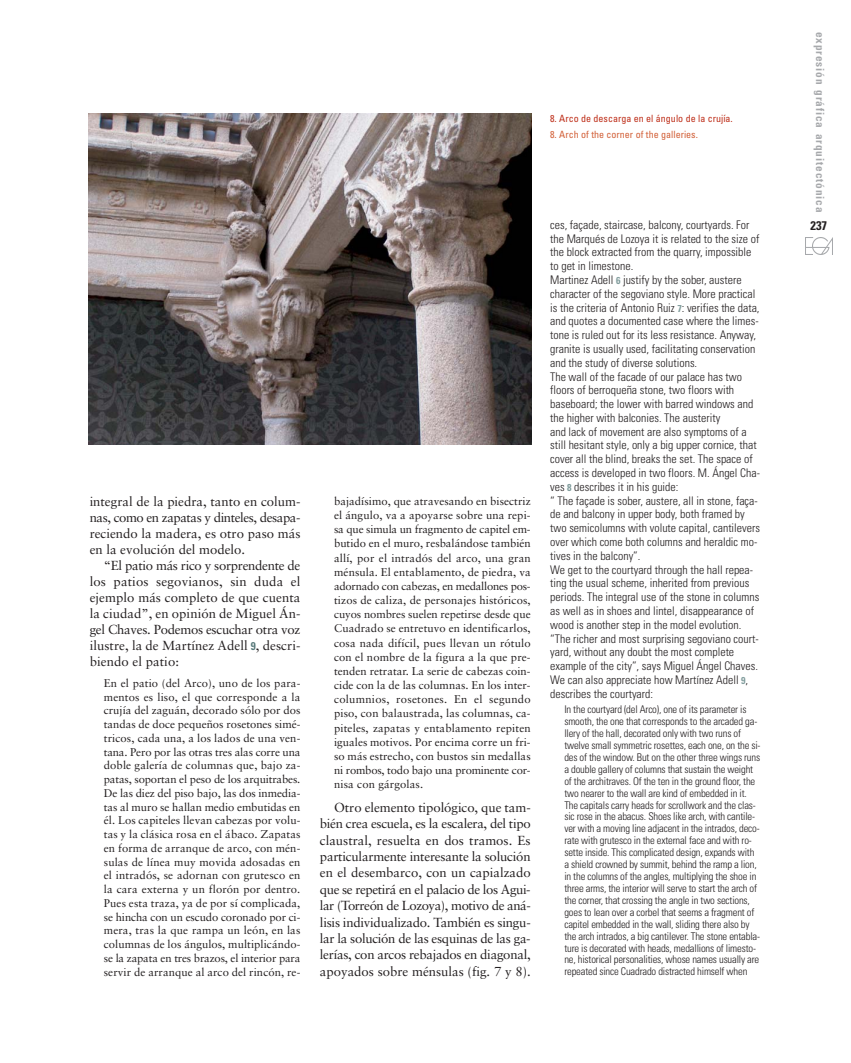
<style>
.page{position:relative;width:851px;height:1063px;background:#fff}
.page>*{position:absolute;margin:0;border:0;box-sizing:border-box;transform-origin:0 0}
.t1{font:13.12px/16.4px "Sabon";color:#231f20;text-align:justify}
.t2{font:700 condensed 12.5px "Univers";color:#231f20}
.t3{font:300 condensed 11.88px/13.8px "Univers";color:#231f20}
.t4{font:11.25px/13.8px "Sabon";letter-spacing:-.005em;color:#231f20;text-align:justify}
.t5{font:700 condensed 11.25px "Univers";letter-spacing:.08em;color:#a7a9ac}
.t6{font:300 condensed 10.62px/11.9px "Univers";letter-spacing:-.015em;color:#231f20}
.t7{font:condensed 10px "Univers";color:#be2f1a}
.t8{font:condensed 10px "Univers";color:#d26038}
.s1{font-family:"Univers";font-weight:700;font-stretch:condensed;font-size:11.25px;color:#597a7b}
.s2{font-weight:700;font-size:10px;color:#819d9d}
</style>
<div class="page">
<img style="left:805px;top:237px;width:27px;height:18px">
<img style="left:89px;top:114px;width:443px;height:330px">
<p class="t7" style="left:550px;top:115px;width:184px">8. Arco de descarga en el ángulo de la crujía.</p>
<p class="t8" style="left:550px;top:131px;width:149px">8. Arch of the corner of the galleries.</p>
<p class="t1" style="left:90px;top:495px;width:212px;line-height:16px">integral de la piedra, tanto en colum&shy;nas, como en zapatas y dinteles, desapa&shy;reciendo la madera, es otro paso más en la evolución del modelo.</p>
<p class="t1" style="left:90px;top:559px;width:212px;line-height:16px;text-indent:14px">“El patio más rico y sorprendente de los patios segovianos, sin duda el ejemplo más completo de que cuenta la ciudad”, en opinión de Miguel Án&shy;gel Chaves. Podemos escuchar otra voz ilustre, la de Martínez Adell <span class="s1">9</span>, descri&shy;biendo el patio:</p>
<p class="t4" style="left:104px;top:677px;width:198px">En el patio (del Arco), uno de los para&shy;mentos es liso, el que corresponde a la crujía del zaguán, decorado sólo por dos tandas de doce pequeños rosetones simé&shy;tricos, cada una, a los lados de una ven&shy;tana. Pero por las otras tres alas corre una doble galería de columnas que, bajo za&shy;patas, soportan el peso de los arquitrabes.<br>De las diez del piso bajo, las dos inmedia&shy;tas al muro se hallan medio embutidas en él. Los capiteles llevan cabezas por volu&shy;tas y la clásica rosa en el ábaco. Zapatas en forma de arranque de arco, con mén&shy;sulas de línea muy movida adosadas en el intradós, se adornan con grutesco en la cara externa y un florón por dentro.<br>Pues esta traza, ya de por sí complicada, se hincha con un escudo coronado por ci&shy;mera, tras la que rampa un león, en las columnas de los ángulos, multiplicándo&shy;se la zapata en tres brazos, el interior para servir de arranque al arco del rincón, re-</p>
<p class="t4" style="left:334px;top:495px;width:198px;line-height:14.1px">bajadísimo, que atravesando en bisectriz el ángulo, va a apoyarse sobre una repi&shy;sa que simula un fragmento de capitel em&shy;butido en el muro, resbalándose también allí, por el intradós del arco, una gran ménsula. El entablamento, de piedra, va adornado con cabezas, en medallones pos&shy;tizos de caliza, de personajes históricos, cuyos nombres suelen repetirse desde que Cuadrado se entretuvo en identificarlos, cosa nada difícil, pues llevan un rótulo con el nombre de la figura a la que pre&shy;tenden retratar. La serie de cabezas coin&shy;cide con la de las columnas. En los inter&shy;columnios, rosetones. En el segundo piso, con balaustrada, las columnas, ca&shy;piteles, zapatas y entablamento repiten iguales motivos. Por encima corre un fri&shy;so más estrecho, con bustos sin medallas ni rombos, todo bajo una prominente cor&shy;nisa con gárgolas.</p>
<p class="t1" style="left:320px;top:800px;width:212px;text-indent:14px">Otro elemento tipológico, que tam&shy;bién crea escuela, es la escalera, del tipo claustral, resuelta en dos tramos. Es particularmente interesante la solución en el desembarco, con un capialzado que se repetirá en el palacio de los Agui&shy;lar (Torreón de Lozoya), motivo de aná&shy;lisis individualizado. También es singu&shy;lar la solución de las esquinas de las ga&shy;lerías, con arcos rebajados en diagonal, apoyados sobre ménsulas (fig. 7 y 8).</p>
<p class="t3" style="left:550px;top:219px;width:211px">ces, façade, staircase, balcony, courtyards. For the Marqués de Lozoya it is related to the size of the block extracted from the quarry, impossible to get in limestone.<br>Martinez Adell <span class="s2">6</span> justify by the sober, austere character of the segoviano style. More practical is the criteria of Antonio Ruiz <span class="s2">7</span>: verifies the data, and quotes a documented case where the limes&shy;tone is ruled out for its less resistance. Anyway, granite is usually used, facilitating conservation and the study of diverse solutions.<br>The wall of the facade of our palace has two floors of berroqueña stone, two floors with baseboard; the lower with barred windows and the higher with balconies. The austerity<br>and lack of movement are also symptoms of a still hesitant style, only a big upper cornice, that cover all the blind, breaks the set. The space of access is developed in two floors. M. Ángel Cha&shy;ves <span class="s2">8</span> describes it in his guide:<br>“ The façade is sober, austere, all in stone, faça&shy;de and balcony in upper body, both framed by two semicolumns with volute capital, cantilevers over which come both columns and heraldic mo&shy;tives in the balcony”.<br>We get to the courtyard through the hall repea&shy;ting the usual scheme, inherited from previous periods. The integral use of the stone in columns as well as in shoes and lintel, disappearance of wood is another step in the model evolution. “The richer and most surprising segoviano court&shy;yard, without any doubt the most complete example of the city”, says Miguel Ángel Chaves.<br>We can also appreciate how Martínez Adell <span class="s2">9</span>, describes the courtyard:</p>
<p class="t6" style="left:564px;top:705px;width:198px">In the courtyard (del Arco), one of its parameter is smooth, the one that corresponds to the arcaded ga&shy;llery of the hall, decorated only with two runs of twelve small symmetric rosettes, each one, on the si&shy;des of the window. But on the other three wings runs a double gallery of columns that sustain the weight of the architraves. Of the ten in the ground floor, the two nearer to the wall are kind of embedded in it.<br>The capitals carry heads for scrollwork and the clas&shy;sic rose in the abacus. Shoes like arch, with cantile&shy;ver with a moving line adjacent in the intrados, deco&shy;rate with grutesco in the external face and with ro&shy;sette inside. This complicated design, expands with a shield crowned by summit, behind the ramp a lion, in the columns of the angles, multiplying the shoe in three arms, the interior will serve to start the arch of the corner, that crossing the angle in two sections, goes to lean over a corbel that seems a fragment of capitel embedded in the wall, sliding there also by the arch intrados, a big cantilever. The stone entabla&shy;ture is decorated with heads, medallions of limesto&shy;ne, historical personalities, whose names usually are repeated since Cuadrado distracted himself when</p>
<p class="t5" style="left:824px;top:32px;width:182px;rotate:90deg">expresión gráfica arquitectónica</p>
<p class="t2" style="left:810px;top:221px;width:18px">237</p>
</div>
